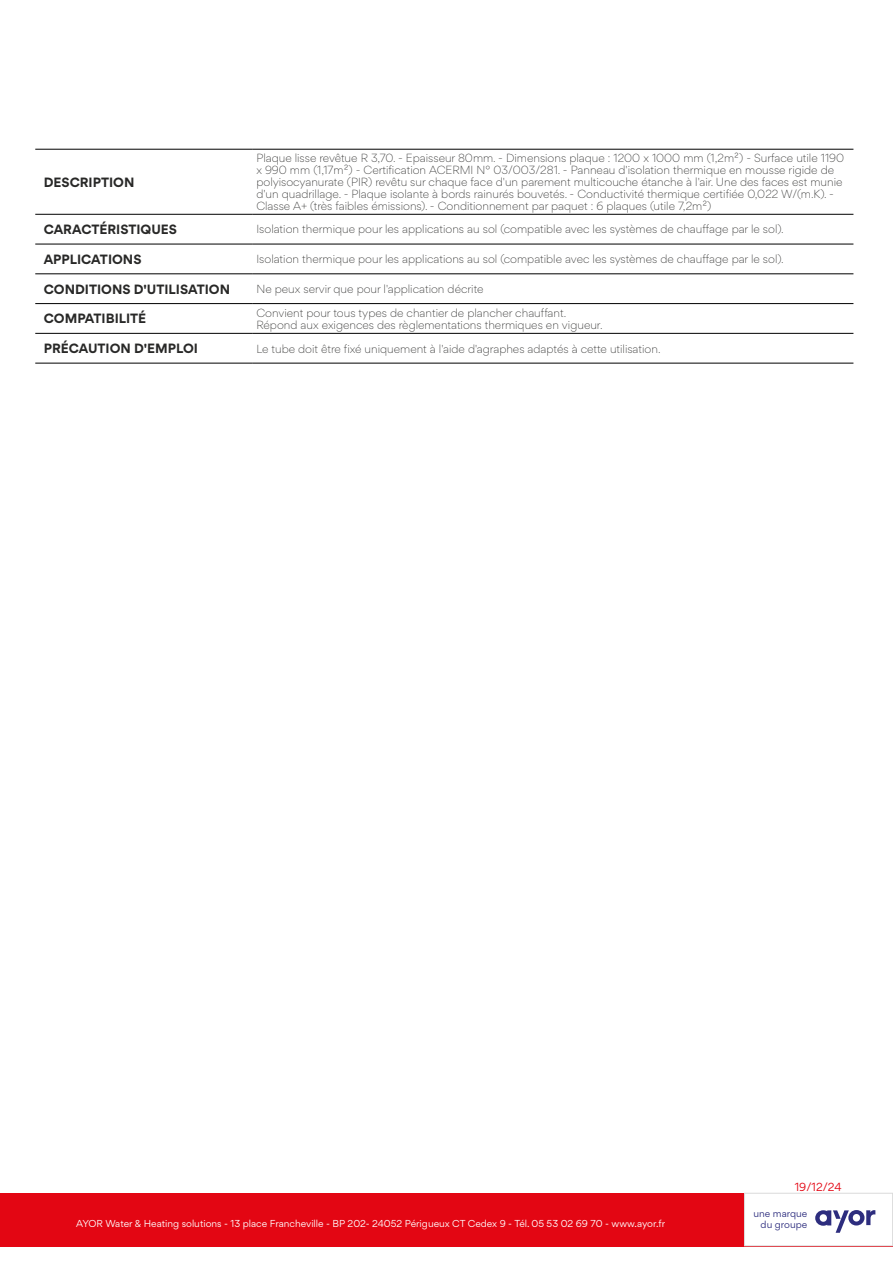
<style>
.page{position:relative;width:893px;height:1263px;background:#fff}
.page>*{position:absolute;margin:0;border:0;box-sizing:border-box;transform-origin:0 0}
.t1{font:700 12px "Gordita";color:#282827}
.t2{font:300 10.5px/12px "Gordita";color:#282827}
.t3{font:10.5px "Gordita";color:#e30613}
.t4{font:9px "Gordita";color:#fff}
.t5{font:9px/10.5px "Gordita";color:#2d2d7e;text-align:right}
</style>
<div class="page">
<div style="left:0;top:1193px;width:893px;height:53px;background:#e30613"></div>
<div style="left:744px;top:1193px;width:149px;height:53px;background:#fff"></div>
<div style="left:744px;top:1193px;width:149px;height:53px;border:1px solid #dadada"></div>
<svg style="left:815px;top:1210px;width:60px;height:23px"></svg>
<hr style="left:35px;top:149px;width:217px;height:1px;background:#000">
<hr style="left:252px;top:149px;width:601px;height:1px;background:#000">
<hr style="left:35px;top:214px;width:217px;height:1px;background:#000">
<hr style="left:252px;top:214px;width:601px;height:1px;background:#000">
<hr style="left:35px;top:244px;width:217px;height:1px;background:#000">
<hr style="left:252px;top:244px;width:601px;height:1px;background:#000">
<hr style="left:35px;top:273px;width:217px;height:1px;background:#000">
<hr style="left:252px;top:273px;width:601px;height:1px;background:#000">
<hr style="left:35px;top:303px;width:217px;height:1px;background:#000">
<hr style="left:252px;top:303px;width:601px;height:1px;background:#000">
<hr style="left:35px;top:333px;width:217px;height:1px;background:#000">
<hr style="left:252px;top:333px;width:601px;height:1px;background:#000">
<hr style="left:35px;top:363px;width:217px;height:1px;background:#000">
<hr style="left:252px;top:363px;width:601px;height:1px;background:#000">
<p class="t1" style="left:44px;top:172px;width:92px">DESCRIPTION</p>
<p class="t2" style="left:256px;top:152px;width:589px">Plaque lisse revêtue R 3,70. - Epaisseur 80mm. - Dimensions plaque : 1200 x 1000 mm (1,2m²) - Surface utile 1190 x 990 mm (1,17m²) - Certification ACERMI N° 03/003/281. - Panneau d'isolation thermique en mousse rigide de polyisocyanurate (PIR) revêtu sur chaque face d'un parement multicouche étanche à l'air. Une des faces est munie d'un quadrillage. - Plaque isolante à bords rainurés bouvetés. - Conductivité thermique certifiée 0,022 W/(m.K). - Classe A+ (très faibles émissions). - Conditionnement par paquet : 6 plaques (utile 7,2m²)</p>
<p class="t1" style="left:44px;top:220px;width:135px">CARACTÉRISTIQUES</p>
<p class="t2" style="left:256px;top:223px;width:529px">Isolation thermique pour les applications au sol (compatible avec les systèmes de chauffage par le sol).</p>
<p class="t1" style="left:44px;top:250px;width:99px">APPLICATIONS</p>
<p class="t2" style="left:256px;top:253px;width:529px">Isolation thermique pour les applications au sol (compatible avec les systèmes de chauffage par le sol).</p>
<p class="t1" style="left:44px;top:279px;width:188px">CONDITIONS D'UTILISATION</p>
<p class="t2" style="left:256px;top:282px;width:229px">Ne peux servir que pour l'application décrite</p>
<p class="t1" style="left:44px;top:309px;width:104px">COMPATIBILITÉ</p>
<p class="t2" style="left:256px;top:306px;width:348px">Convient pour tous types de chantier de plancher chauffant.<br>Répond aux exigences des règlementations thermiques en vigueur.</p>
<p class="t1" style="left:44px;top:339px;width:156px">PRÉCAUTION D'EMPLOI</p>
<p class="t2" style="left:256px;top:342px;width:406px">Le tube doit être fixé uniquement à l'aide d'agraphes adaptés à cette utilisation.</p>
<p class="t4" style="left:76px;top:1216px;width:590px">AYOR Water &amp; Heating solutions - 13 place Francheville - BP 202- 24052 Périgueux CT Cedex 9 - Tél. 05 53 02 69 70 - www.ayor.fr</p>
<p class="t3" style="left:795px;top:1179px;width:48px">19/12/24</p>
<p class="t5" style="left:754px;top:1208px;width:55px">une marque du groupe</p>
</div>
